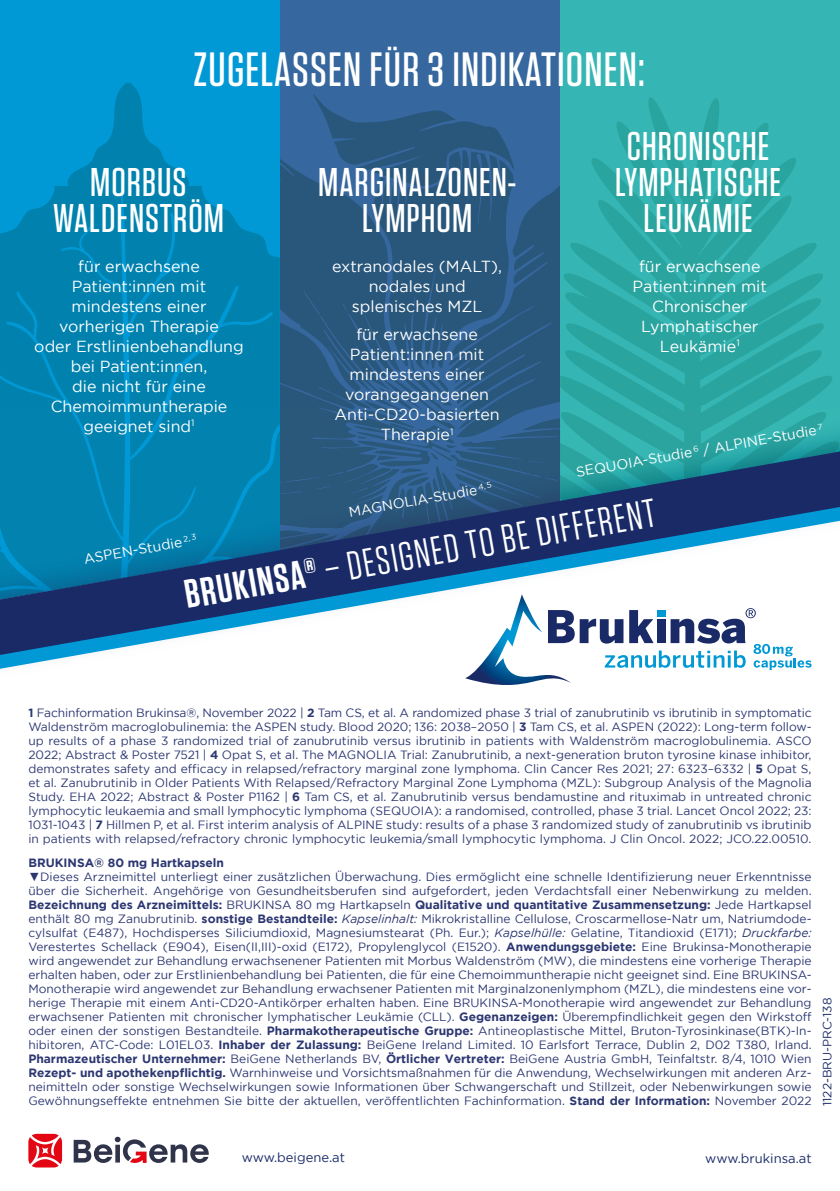
<style>
.page{position:relative;width:840px;height:1191px;background:#fff}
.page>*{position:absolute;margin:0;border:0;box-sizing:border-box;transform-origin:0 0}
.t1{font:500 48px "Tungsten";letter-spacing:.025em;color:#fff}
.t2{font:500 40px/36px "Tungsten";letter-spacing:.025em;color:#fff;text-align:center}
.t3{font:40px "Tungsten";color:#fff}
.t4{font:16px/20px "Gotham";color:#fff;text-align:center}
.t5{font:14px "Gotham";color:#fff}
.t6{font:13px "Gotham";color:#192a67}
.t7{font:12px/14px "Gotham";color:#2c3772;text-align:justify}
.t8{font:700 12px "Gotham";color:#2c3772}
.t9{font:12px "Gotham";color:#192a67}
.s1{font-weight:600}
.s2{font-weight:700}
.s3{font-family:"Arial"}
.s4{font-style:italic}
</style>
<div class="page">
<div style="left:279px;top:0;width:285px;height:614px;background:#36679e"></div>
<div style="left:560px;top:0;width:279px;height:541px;background:#35b6b4"></div>
<svg style="left:811px;top:243px;width:21px;height:156px"></svg>
<div style="left:0;top:0;width:279px;height:669px;background:#0099d5"></div>
<svg style="left:0;top:82px;width:279px;height:326px;fill:#0182ae"></svg>
<img style="left:811px;top:412px;width:28px;height:39px">
<div style="left:0;top:408px;width:279px;height:43px;background:#0282af"></div>
<svg style="left:0;top:451px;width:839px;height:56px;background:#037baa"></svg>
<svg style="left:0;top:507px;width:839px;height:162px"></svg>
<svg style="left:279px;top:94px;width:532px;height:591px"></svg>
<svg style="left:28px;top:1133px;width:34px;height:34px"></svg>
<svg style="left:74px;top:1136px;width:135px;height:27px"></svg>
<h1 class="t1" style="left:193px;top:44px;width:452px">ZUGELASSEN FÜR 3 INDIKATIONEN:</h1>
<h2 class="t2" style="left:53px;top:164px;width:173px">MORBUS<br>WALDENSTRÖM</h2>
<h2 class="t2" style="left:318px;top:164px;width:199px">MARGINALZONEN-<br>LYMPHOM</h2>
<h2 class="t2" style="left:614px;top:128px;width:167px">CHRONISCHE<br>LYMPHATISCHE<br>LEUKÄMIE</h2>
<h3 class="t4" style="left:34px;top:256px;width:211px">fü r erwachsene<br>Patient:innen mit mindestens einer vorherigen Therapie<br>oder Erstlinienbehandlung bei Patient:innen,<br>die nicht fü r eine<br>Chemoimmuntherapie geeignet sind<sup>1</sup></h3>
<h3 class="t4" style="left:332px;top:256px;width:171px">extranodales (MALT), nodales und splenisches MZL</h3>
<h3 class="t4" style="left:632px;top:256px;width:136px">für erwachsene<br>Patient:innen mit<br>Chronischer<br>Lymphatischer<br>Leukämie<sup>1</sup></h3>
<h3 class="t4" style="left:334px;top:324px;width:167px">für erwachsene<br>Patient:innen mit mindestens einer vorangegangenen<br>Anti-CD20-basierten<br>Therapie<sup>1</sup></h3>
<p class="t5" style="left:574px;top:464px;width:252px;rotate:-10deg">SEQUOIA-Studie <sup>6</sup> / ALPINE-Studie <sup>7</sup></p>
<p class="t5" style="left:347px;top:504px;width:147px;rotate:-10deg">MAGNOLIA-Studie <sup>4,</sup> <sup>5</sup></p>
<h2 class="t3" style="left:181px;top:574px;width:479px;rotate:-10deg"><span class="s1">BRUKINSA®</span> – DESIGNED TO BE DIFFERENT</h2>
<p class="t5" style="left:82px;top:551px;width:116px;rotate:-10deg">ASPEN-Studie <sup>2,</sup> <sup>3</sup></p>
<p class="t7" style="left:28px;top:705px;width:784px"><span class="s2">1</span> Fachinformation Brukinsa®, November 2022 | <span class="s2">2</span> Tam CS, et al. A randomized phase 3 trial of zanubrutinib vs ibrutinib in symptomatic Waldenström macroglobulinemia: the ASPEN study. Blood 2020; 136: 2038–2050 | <span class="s2">3</span> Tam CS, et al. ASPEN (2022): Long-term follow&shy;up results of a phase 3 randomized trial of zanubrutinib versus ibrutinib in patients with Waldenström macroglobulinemia. ASCO 2022; Abstract &amp; Poster 7521 | <span class="s2">4</span> Opat S, et al. The MAGNOLIA Trial: Zanubrutinib, a next-generation bruton tyrosine kinase inhibitor, demonstrates safety and efficacy in relapsed/refractory marginal zone lymphoma. Clin Cancer Res 2021; 27: 6323–6332 | <span class="s2">5</span> Opat S, et al. Zanubrutinib in Older Patients With Relapsed/Refractory Marginal Zone Lymphoma (MZL): Subgroup Analysis of the Magnolia Study. EHA 2022; Abstract &amp; Poster P1162 | <span class="s2">6</span> Tam CS, et al. Zanubrutinib versus bendamustine and rituximab in untreated chronic lymphocytic leukaemia and small lymphocytic lymphoma (SEQUOIA): a randomised, controlled, phase 3 trial. Lancet Oncol 2022; 23:<br>1031-1043 | <span class="s2">7</span> Hillmen P, et al. First interim analysis of ALPINE study: results of a phase 3 randomized study of zanubrutinib vs ibrutinib in patients with relapsed/refractory chronic lymphocytic leukemia/small lymphocytic lymphoma. J Clin Oncol. 2022; JCO.22.00510.</p>
<p class="t8" style="left:28px;top:856px;width:197px">BRUKINSA® 80 mg Hartkapseln</p>
<p class="t7" style="left:28px;top:870px;width:784px"><span class="s3">▼</span>Dieses Arzneimittel unterliegt einer zusätzlichen Überwachung. Dies ermöglicht eine schnelle Identifizierung neuer Erkenntnisse über die Sicherheit. Angehörige von Gesundheitsberufen sind aufgefordert, jeden Verdachtsfall einer Nebenwirkung zu melden.<br><span class="s2">Bezeichnung des Arzneimittels:</span> BRUKINSA 80 mg Hartkapseln <span class="s2">Qualitative und quantitative Zusammensetzung:</span> Jede Hartkapsel enthält 80 mg Zanubrutinib. <span class="s2">sonstige Bestandteile:</span> <span class="s4">Kapselinhalt:</span> Mikrokristalline Cellulose, Croscarmellose-Natr um, Natriumdode&shy;cylsulfat (E487), Hochdisperses Siliciumdioxid, Magnesiumstearat (Ph. Eur.); <span class="s4">Kapselhülle:</span> Gelatine, Titandioxid (E171); <span class="s4">Druckfarbe:<br></span>Verestertes Schellack (E904), Eisen(II,III)-oxid (E172), Propylenglycol (E1520). <span class="s2">Anwendungsgebiete:</span> Eine Brukinsa-Monotherapie wird angewendet zur Behandlung erwachsenener Patienten mit Morbus Waldenström (MW), die mindestens eine vorherige Therapie erhalten haben, oder zur Erstlinienbehandlung bei Patienten, die für eine Chemoimmuntherapie nicht geeignet sind. Eine BRUKINSA-Monotherapie wird angewendet zur Behandlung erwachsener Patienten mit Marginalzonenlymphom (MZL), die mindestens eine vor&shy;herige Therapie mit einem Anti-CD20-Antikörper erhalten haben. Eine BRUKINSA-Monotherapie wird angewendet zur Behandlung erwachsener Patienten mit chronischer lymphatischer Leukämie (CLL). <span class="s2">Gegenanzeigen:</span> Überempfindlichkeit gegen den Wirkstoff oder einen der sonstigen Bestandteile. <span class="s2">Pharmakotherapeutische Gruppe:</span> Antineoplastische Mittel, Bruton-Tyrosinkinase(BTK)-In&shy;hibitoren, ATC-Code: L01EL03. <span class="s2">Inhaber der Zulassung:</span> BeiGene Ireland Limited. 10 Earlsfort Terrace, Dublin 2, D02 T380, Irland.<br><span class="s2">Pharmazeutischer Unternehmer:</span> BeiGene Netherlands BV, <span class="s2">Örtlicher Vertreter:</span> BeiGene Austria GmbH, Teinfaltstr. 8/4, 1010 Wien <span class="s2">Rezept- und apothekenpflichtig.</span> Warnhinweise und Vorsichtsmaßnahmen für die Anwendung, Wechselwirkungen mit anderen Arz&shy;neimitteln oder sonstige Wechselwirkungen sowie Informationen über Schwangerschaft und Stillzeit, oder Nebenwirkungen sowie Gewöhnungseffekte entnehmen Sie bitte der aktuellen, veröffentlichten Fachinformation. <span class="s2">Stand der Information:</span> November 2022</p>
<p class="t9" style="left:820px;top:1106px;width:110px;rotate:-90deg">1122-BRU-PRC-138</p>
<p class="t6" style="left:241px;top:1150px;width:105px">www.beigene.at</p>
<p class="t6" style="left:704px;top:1150px;width:108px">www.brukinsa.at</p>
</div>
